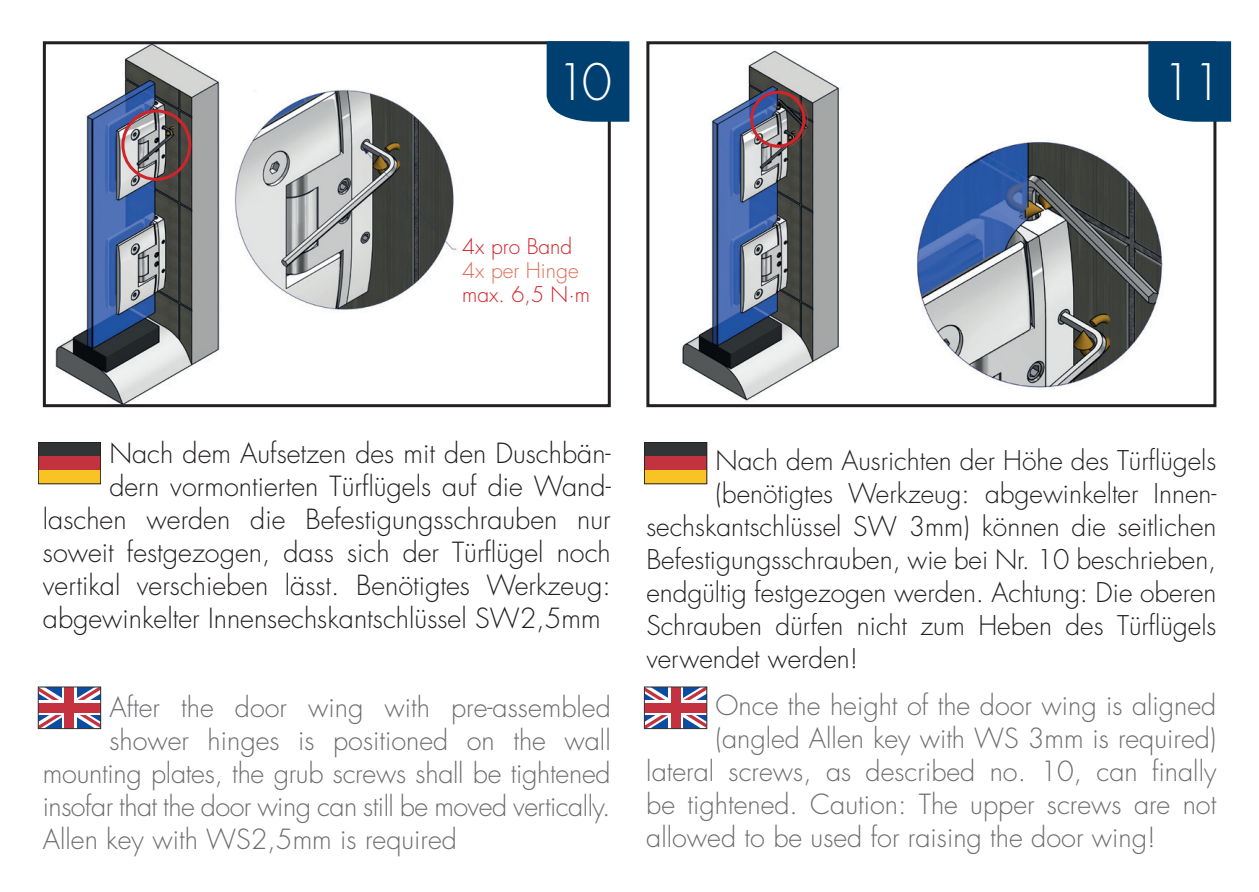
<style>
.page{position:relative;width:1259px;height:892px;background:#fff}
.page>*{position:absolute;margin:0;border:0;box-sizing:border-box;transform-origin:0 0}
.t1{font:300 48.9px "Futura";color:#fff}
.t2{font:300 27px "Futura";color:#6c6d70}
.t3{font:300 27px "Futura";color:#231f20}
.t4{font:300 27px "Futura";letter-spacing:-.02em;color:#6c6d70}
.t5{font:300 26.4px "Futura";color:#231f20}
.t6{font:300 21px "Futura";color:#d1232a}
.t7{font:300 21px "Futura";color:#dd6c53}
</style>
<div class="page">
<img style="left:55px;top:45px;width:165px;height:358px">
<div style="left:43px;top:41px;width:567px;height:366px;border:3px solid #231f20"></div>
<div style="left:38px;top:470px;width:63px;height:14px;background:#f8c425"></div>
<div style="left:38px;top:456px;width:63px;height:14px;background:#c2333e"></div>
<div style="left:38px;top:442px;width:63px;height:14px;background:#323436"></div>
<div style="left:38px;top:442px;width:63px;height:42px;border:1px solid #231f20"></div>
<img style="left:682px;top:50px;width:160px;height:351px">
<div style="left:646px;top:41px;width:570px;height:366px;border:3px solid #231f20"></div>
<svg style="left:40px;top:688px;width:59px;height:38px"></svg>
<svg style="left:62px;top:688px;width:14px;height:38px"></svg>
<svg style="left:40px;top:700px;width:59px;height:14px"></svg>
<div style="left:65px;top:687px;width:9px;height:41px;background:#c3323e"></div>
<div style="left:38px;top:703px;width:63px;height:9px;background:#c3323e"></div>
<div style="left:38px;top:686px;width:63px;height:42px;border:1px solid #323436"></div>
<div style="left:644px;top:470px;width:62px;height:14px;background:#f8c425"></div>
<div style="left:644px;top:456px;width:62px;height:14px;background:#c2333e"></div>
<div style="left:644px;top:442px;width:62px;height:14px;background:#323436"></div>
<div style="left:644px;top:442px;width:63px;height:42px;border:1px solid #231f20"></div>
<svg style="left:646px;top:688px;width:59px;height:38px"></svg>
<svg style="left:668px;top:688px;width:14px;height:38px"></svg>
<svg style="left:646px;top:700px;width:59px;height:14px"></svg>
<div style="left:671px;top:687px;width:9px;height:41px;background:#c3323e"></div>
<div style="left:644px;top:703px;width:62px;height:9px;background:#c3323e"></div>
<div style="left:644px;top:686px;width:63px;height:42px;border:1px solid #323436"></div>
<img style="left:234px;top:89px;width:224px;height:221px">
<img style="left:917px;top:142px;width:246px;height:246px">
<div style="left:121px;top:109px;width:70px;height:72px;border:3px solid #d1232a;border-radius:50%"></div>
<div style="left:750px;top:91px;width:55px;height:57px;border:3px solid #d1232a;border-radius:50%"></div>
<svg style="left:1148px;top:41px;width:82px;height:81px;background:#0c4977"></svg>
<svg style="left:546px;top:41px;width:83px;height:81px;background:#0d4978"></svg>
<h1 class="t1" style="left:556px;top:51px;width:58px">10</h1>
<h1 class="t1" style="left:1161px;top:51px;width:62px">11</h1>
<p class="t6" style="left:462px;top:233px;width:112px">4x pro Band</p>
<p class="t7" style="left:462px;top:257px;width:118px">4x per Hinge</p>
<p class="t6" style="left:462px;top:281px;width:129px">max. 6,5 N·m</p>
<p class="t3" style="left:109px;top:435px;width:503px">Nach dem Aufsetzen des mit den Duschbän-</p>
<p class="t3" style="left:109px;top:468px;width:503px">dern vormontierten Türflügels auf die Wand-</p>
<p class="t3" style="left:43px;top:501px;width:569px">laschen werden die Befestigungsschrauben nur</p>
<p class="t3" style="left:43px;top:534px;width:569px">soweit festgezogen, dass sich der Türflügel noch</p>
<p class="t3" style="left:43px;top:567px;width:569px">vertikal verschieben lässt. Benötigtes Werkzeug:</p>
<p class="t3" style="left:43px;top:600px;width:559px">abgewinkelter Innensechskantschlüssel SW2,5mm</p>
<p class="t2" style="left:109px;top:690px;width:503px">After the door wing with pre-assembled</p>
<p class="t2" style="left:109px;top:723px;width:503px">shower hinges is positioned on the wall</p>
<p class="t2" style="left:43px;top:756px;width:569px">mounting plates, the grub screws shall be tightened</p>
<p class="t4" style="left:43px;top:789px;width:569px">insofar that the door wing can still be moved vertically.</p>
<p class="t2" style="left:43px;top:822px;width:415px">Allen key with WS2,5mm is required</p>
<p class="t5" style="left:715px;top:443px;width:502px">Nach dem Ausrichten der Höhe des Türflügels</p>
<p class="t5" style="left:715px;top:476px;width:502px">(benötigtes Werkzeug: abgewinkelter Innen-</p>
<p class="t5" style="left:646px;top:509px;width:571px">sechskantschlüssel SW 3mm) können die seitlichen</p>
<p class="t5" style="left:646px;top:542px;width:571px">Befestigungsschrauben, wie bei Nr. 10 beschrieben,</p>
<p class="t5" style="left:646px;top:575px;width:571px">endgültig festgezogen werden. Achtung: Die oberen</p>
<p class="t5" style="left:646px;top:608px;width:571px">Schrauben dürfen nicht zum Heben des Türflügels</p>
<p class="t5" style="left:646px;top:641px;width:213px">verwendet werden!</p>
<p class="t2" style="left:715px;top:687px;width:502px">Once the height of the door wing is aligned</p>
<p class="t2" style="left:715px;top:720px;width:502px">(angled Allen key with WS 3mm is required)</p>
<p class="t2" style="left:646px;top:753px;width:571px">lateral screws, as described no. 10, can finally</p>
<p class="t2" style="left:646px;top:786px;width:571px">be tightened. Caution: The upper screws are not</p>
<p class="t2" style="left:646px;top:819px;width:511px">allowed to be used for raising the door wing!</p>
</div>
